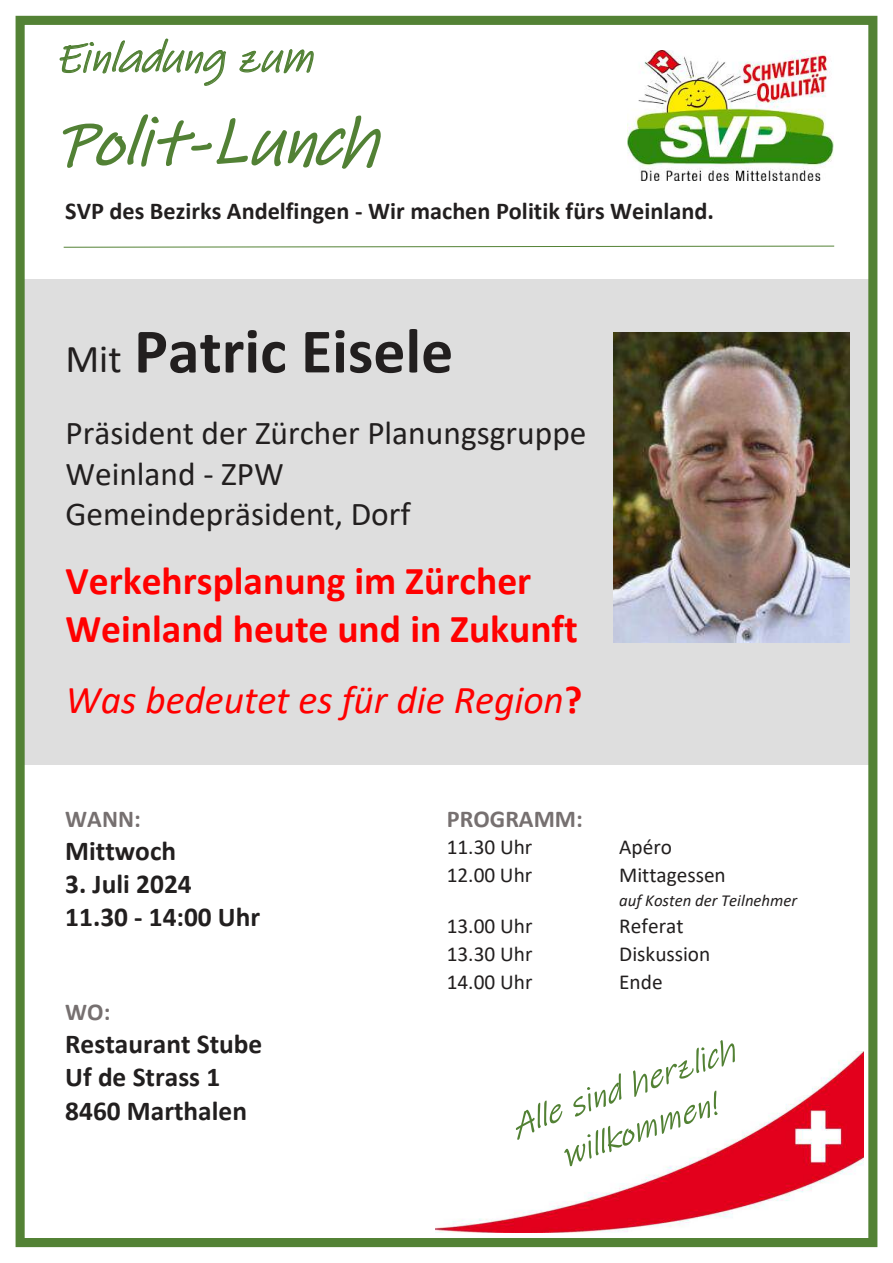
<style>
.page{position:relative;width:893px;height:1263px;background:#fff}
.page>*{position:absolute;margin:0;border:0;box-sizing:border-box;transform-origin:0 0}
.t1{font:italic 68.4px "Ink Free";color:#528135}
.t2{font:700 63.9px "Calibri";color:#221f1f}
.t3{font:italic 42.45px "Ink Free";color:#528135}
.t4{font:700 39.6px/48.2px "Calibri";color:#f00}
.t5{font:italic 39.6px "Calibri";color:#f00}
.t6{font:33.45px/40.8px "Calibri";color:#221f1f}
.t7{font:700 27.3px/33.5px "Calibri";color:#221f1f}
.t8{font:700 24.3px "Calibri";color:#221f1f}
.t9{font:700 24.3px "Calibri";color:#767070}
.t10{font:21.3px "Calibri";color:#221f1f}
.t11{font:italic 16.8px "Calibri";color:#221f1f}
.s1{font-weight:400;font-size:39.6px}
.s2{font-weight:700;font-style:normal}
</style>
<div class="page">
<img style="left:435px;top:1052px;width:429px;height:181px">
<div style="left:19px;top:279px;width:854px;height:486px;background:#dedede"></div>
<svg style="left:458px;top:1052px;width:343px;height:153px"></svg>
<img style="left:460px;top:1052px;width:339px;height:147px">
<svg style="left:516px;top:1040px;width:219px;height:126px"></svg>
<div style="left:16px;top:16px;width:861px;height:1231px;border:9px solid #538235"></div>
<svg style="left:63px;top:245px;width:772px;height:3px"></svg>
<img style="left:627px;top:50px;width:207px;height:130px">
<img style="left:613px;top:333px;width:236px;height:310px">
<h3 class="t3" style="left:54px;top:30px;width:277px">Einladungzum</h3>
<h1 class="t1" style="left:54px;top:98px;width:353px">Polit-Lunch</h1>
<p class="t8" style="left:65px;top:202px;width:650px">SVP des Bezirks Andelfingen - Wir machen Politik f¸rs Weinland.</p>
<h2 class="t2" style="left:65px;top:329px;width:389px"><span class="s1">Mit</span> Patric Eisele</h2>
<h3 class="t6" style="left:65px;top:415px;width:523px">Pr‰sident der Z¸rcher Planungsgruppe<br>Weinland - ZPW<br>Gemeindepr‰sident, Dorf</h3>
<h3 class="t4" style="left:65px;top:560px;width:514px">Verkehrsplanung im Z¸rcher<br>Weinland heute und in Zukunft</h3>
<h3 class="t5" style="left:65px;top:672px;width:518px">Was bedeutet es für die Region<span class="s2">?</span></h3>
<p class="t9" style="left:65px;top:810px;width:77px">WANN:</p>
<p class="t7" style="left:65px;top:836px;width:112px">Mittwoch</p>
<p class="t7" style="left:65px;top:869px;width:197px">3. Juli 2024<br>11.30 - 14:00 Uhr</p>
<p class="t9" style="left:65px;top:1004px;width:47px">WO:</p>
<p class="t7" style="left:65px;top:1029px;width:198px">Restaurant Stube<br>Uf de Strass 1<br>8460 Marthalen</p>
<p class="t9" style="left:447px;top:810px;width:137px">PROGRAMM:</p>
<p class="t10" style="left:447px;top:839px;width:87px">11.30 Uhr</p>
<p class="t10" style="left:619px;top:839px;width:54px">ApÈro</p>
<p class="t10" style="left:447px;top:868px;width:87px">12.00 Uhr</p>
<p class="t10" style="left:619px;top:868px;width:108px">Mittagessen</p>
<p class="t11" style="left:619px;top:889px;width:179px">auf Kosten der Teilnehmer</p>
<p class="t10" style="left:447px;top:918px;width:87px">13.00 Uhr</p>
<p class="t10" style="left:619px;top:918px;width:66px">Referat</p>
<p class="t10" style="left:447px;top:947px;width:87px">13.30 Uhr</p>
<p class="t10" style="left:619px;top:947px;width:93px">Diskussion</p>
<p class="t10" style="left:447px;top:975px;width:87px">14.00 Uhr</p>
<p class="t10" style="left:619px;top:975px;width:45px">Ende</p>
</div>
